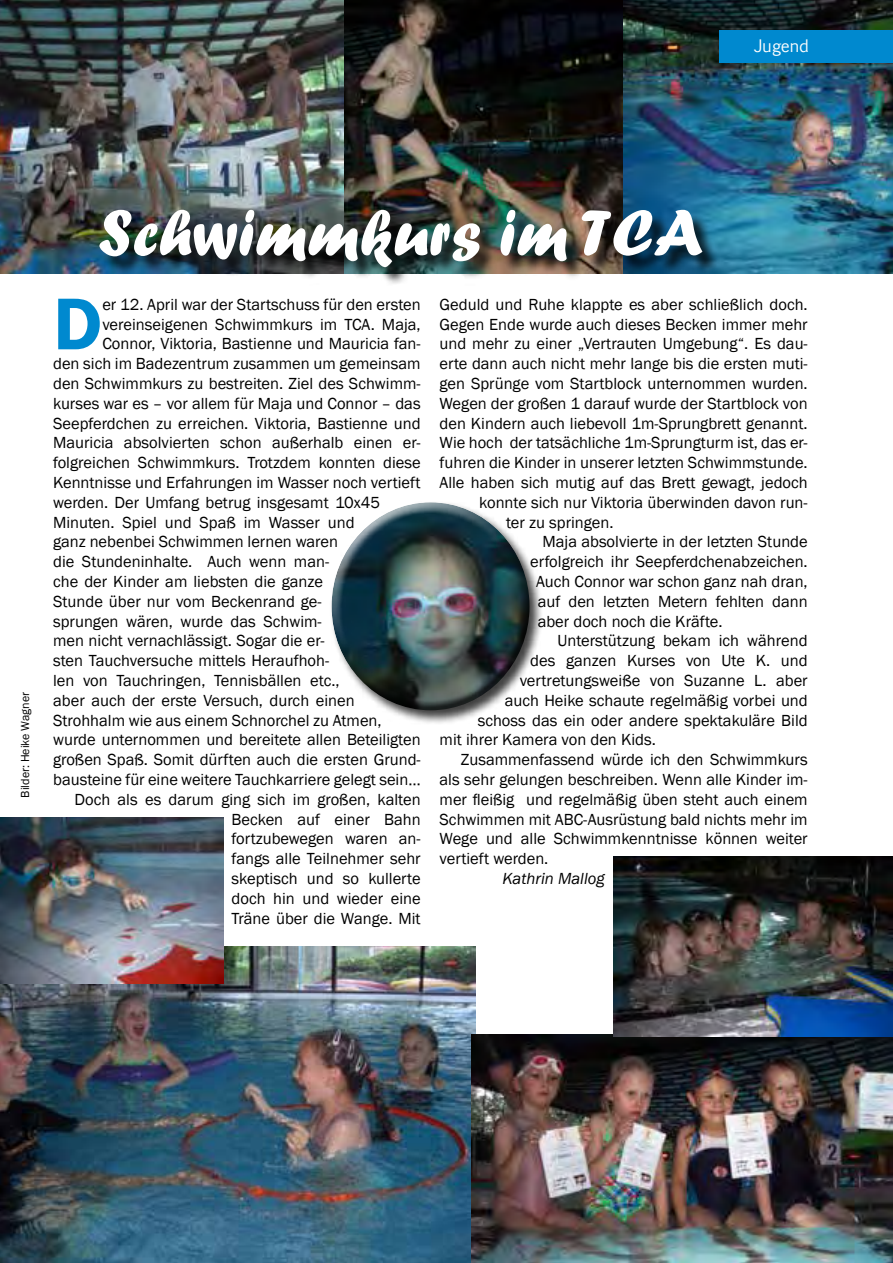
<style>
.page{position:relative;width:893px;height:1263px;background:#fff}
.page>*{position:absolute;margin:0;border:0;box-sizing:border-box;transform-origin:0 0}
.t1{font:600 75.9px "Franklin Gothic";color:#0089cf}
.t2{font:67.65px "Forte";color:#fff}
.t3{font:16.5px "Franklin Gothic";color:#000}
.t4{font:italic 16.5px "Franklin Gothic";color:#000}
.t5{font:16.5px "Euphemia CAS";color:#fff}
.t6{font:12px "Franklin Gothic";color:#000}
</style>
<div class="page">
<img style="left:343px;top:0;width:281px;height:212px">
<img style="left:0;top:0;width:343px;height:274px">
<img style="left:624px;top:0;width:269px;height:274px">
<div style="left:720px;top:30px;width:173px;height:32px;background:#0089cf"></div>
<div style="left:103px;top:212px;width:617px;height:74px;background:#000;opacity:.75"></div>
<div style="left:329px;top:500px;width:215px;height:224px;background:#000;opacity:.75"></div>
<div style="left:330px;top:501px;width:192px;height:162px;background:#fff;opacity:.75"></div>
<div style="left:334px;top:533px;width:196px;height:178px;background:#000;opacity:.75"></div>
<img style="left:0;top:947px;width:475px;height:316px">
<img style="left:0;top:818px;width:223px;height:165px">
<img style="left:471px;top:1035px;width:422px;height:228px">
<img style="left:613px;top:857px;width:280px;height:180px">
<p class="t5" style="left:754px;top:34px;width:57px">Jugend</p>
<p class="t6" style="left:18px;top:798px;width:107px;rotate:-90deg">Bilder: Heike Wagner</p>
<h2 class="t2" style="left:98px;top:193px;width:606px">Schwimmkurs im TCA</h2>
<h1 class="t1" style="left:53px;top:277px;width:51px">D</h1>
<p class="t3" style="left:102px;top:294px;width:320px">er 12. April war der Startschuss für den ersten</p>
<p class="t3" style="left:102px;top:314px;width:320px">vereinseigenen Schwimmkurs im TCA. Maja,</p>
<p class="t3" style="left:102px;top:334px;width:320px">Connor, Viktoria, Bastienne und Mauricia fan-</p>
<p class="t3" style="left:53px;top:353px;width:369px">den sich im Badezentrum zusammen um gemeinsam</p>
<p class="t3" style="left:53px;top:373px;width:369px">den Schwimmkurs zu bestreiten. Ziel des Schwimm-</p>
<p class="t3" style="left:53px;top:393px;width:369px">kurses war es – vor allem für Maja und Connor – das</p>
<p class="t3" style="left:53px;top:413px;width:369px">Seepferdchen zu erreichen. Viktoria, Bastienne und</p>
<p class="t3" style="left:53px;top:433px;width:369px">Mauricia absolvierten schon außerhalb einen er-</p>
<p class="t3" style="left:53px;top:452px;width:369px">folgreichen Schwimmkurs. Trotzdem konnten diese</p>
<p class="t3" style="left:53px;top:472px;width:369px">Kenntnisse und Erfahrungen im Wasser noch vertieft</p>
<p class="t3" style="left:53px;top:492px;width:328px">werden. Der Umfang betrug insgesamt 10x45</p>
<p class="t3" style="left:53px;top:512px;width:303px">Minuten. Spiel und Spaß im Wasser und</p>
<p class="t3" style="left:53px;top:532px;width:287px">ganz nebenbei Schwimmen lernen waren</p>
<p class="t3" style="left:53px;top:551px;width:277px">die Stundeninhalte. Auch wenn man-</p>
<p class="t3" style="left:53px;top:571px;width:271px">che der Kinder am liebsten die ganze</p>
<p class="t3" style="left:53px;top:591px;width:270px">Stunde über nur vom Beckenrand ge-</p>
<p class="t3" style="left:53px;top:611px;width:270px">sprungen wären, wurde das Schwim-</p>
<p class="t3" style="left:53px;top:631px;width:273px">men nicht vernachlässigt. Sogar die er-</p>
<p class="t3" style="left:53px;top:650px;width:277px">sten Tauchversuche mittels Heraufhoh-</p>
<p class="t3" style="left:53px;top:670px;width:288px">len von Tauchringen, Tennisbällen etc.,</p>
<p class="t3" style="left:53px;top:690px;width:303px">aber auch der erste Versuch, durch einen</p>
<p class="t3" style="left:53px;top:710px;width:330px">Strohhalm wie aus einem Schnorchel zu Atmen,</p>
<p class="t3" style="left:53px;top:730px;width:369px">wurde unternommen und bereitete allen Beteiligten</p>
<p class="t3" style="left:53px;top:749px;width:369px">großen Spaß. Somit dürften auch die ersten Grund-</p>
<p class="t3" style="left:53px;top:769px;width:369px">bausteine für eine weitere Tauchkarriere gelegt sein…</p>
<p class="t3" style="left:74px;top:789px;width:348px">Doch als es darum ging sich im großen, kalten</p>
<p class="t3" style="left:232px;top:809px;width:191px">Becken auf einer Bahn</p>
<p class="t3" style="left:232px;top:829px;width:191px">fortzubewegen waren an-</p>
<p class="t3" style="left:232px;top:848px;width:191px">fangs alle Teilnehmer sehr</p>
<p class="t3" style="left:232px;top:868px;width:191px">skeptisch und so kullerte</p>
<p class="t3" style="left:232px;top:888px;width:191px">doch hin und wieder eine</p>
<p class="t3" style="left:232px;top:908px;width:191px">Träne über die Wange. Mit</p>
<p class="t3" style="left:440px;top:294px;width:370px">Geduld und Ruhe klappte es aber schließlich doch.</p>
<p class="t3" style="left:440px;top:314px;width:370px">Gegen Ende wurde auch dieses Becken immer mehr</p>
<p class="t3" style="left:440px;top:334px;width:370px">und mehr zu einer „Vertrauten Umgebung“. Es dau-</p>
<p class="t3" style="left:440px;top:353px;width:370px">erte dann auch nicht mehr lange bis die ersten muti-</p>
<p class="t3" style="left:440px;top:373px;width:370px">gen Sprünge vom Startblock unternommen wurden.</p>
<p class="t3" style="left:440px;top:393px;width:370px">Wegen der großen 1 darauf wurde der Startblock von</p>
<p class="t3" style="left:440px;top:413px;width:370px">den Kindern auch liebevoll 1m-Sprungbrett genannt.</p>
<p class="t3" style="left:440px;top:433px;width:370px">Wie hoch der tatsächliche 1m-Sprungturm ist, das er-</p>
<p class="t3" style="left:440px;top:452px;width:370px">fuhren die Kinder in unserer letzten Schwimmstunde.</p>
<p class="t3" style="left:440px;top:472px;width:370px">Alle haben sich mutig auf das Brett gewagt, jedoch</p>
<p class="t3" style="left:479px;top:492px;width:330px">konnte sich nur Viktoria überwinden davon run-</p>
<p class="t3" style="left:506px;top:512px;width:109px">ter zu springen.</p>
<p class="t3" style="left:542px;top:532px;width:267px">Maja absolvierte in der letzten Stunde</p>
<p class="t3" style="left:530px;top:551px;width:279px">erfolgreich ihr Seepferdchenabzeichen.</p>
<p class="t3" style="left:536px;top:571px;width:273px">Auch Connor war schon ganz nah dran,</p>
<p class="t3" style="left:538px;top:591px;width:271px">auf den letzten Metern fehlten dann</p>
<p class="t3" style="left:538px;top:611px;width:186px">aber doch noch die Kräfte.</p>
<p class="t3" style="left:557px;top:631px;width:252px">Unterstützung bekam ich während</p>
<p class="t3" style="left:530px;top:650px;width:279px">des ganzen Kurses von Ute K. und</p>
<p class="t3" style="left:520px;top:670px;width:290px">vertretungsweiße von Suzanne L. aber</p>
<p class="t3" style="left:505px;top:690px;width:305px">auch Heike schaute regelmäßig vorbei und</p>
<p class="t3" style="left:478px;top:710px;width:331px">schoss das ein oder andere spektakuläre Bild</p>
<p class="t3" style="left:440px;top:730px;width:218px">mit ihrer Kamera von den Kids.</p>
<p class="t3" style="left:461px;top:749px;width:348px">Zusammenfassend würde ich den Schwimmkurs</p>
<p class="t3" style="left:440px;top:769px;width:370px">als sehr gelungen beschreiben. Wenn alle Kinder im-</p>
<p class="t3" style="left:440px;top:789px;width:370px">mer fleißig und regelmäßig üben steht auch einem</p>
<p class="t3" style="left:440px;top:809px;width:370px">Schwimmen mit ABC-Ausrüstung bald nichts mehr im</p>
<p class="t3" style="left:440px;top:829px;width:370px">Wege und alle Schwimmkenntnisse können weiter</p>
<p class="t3" style="left:440px;top:848px;width:110px">vertieft werden.</p>
<p class="t4" style="left:503px;top:868px;width:104px">Kathrin Mallog</p>
</div>
